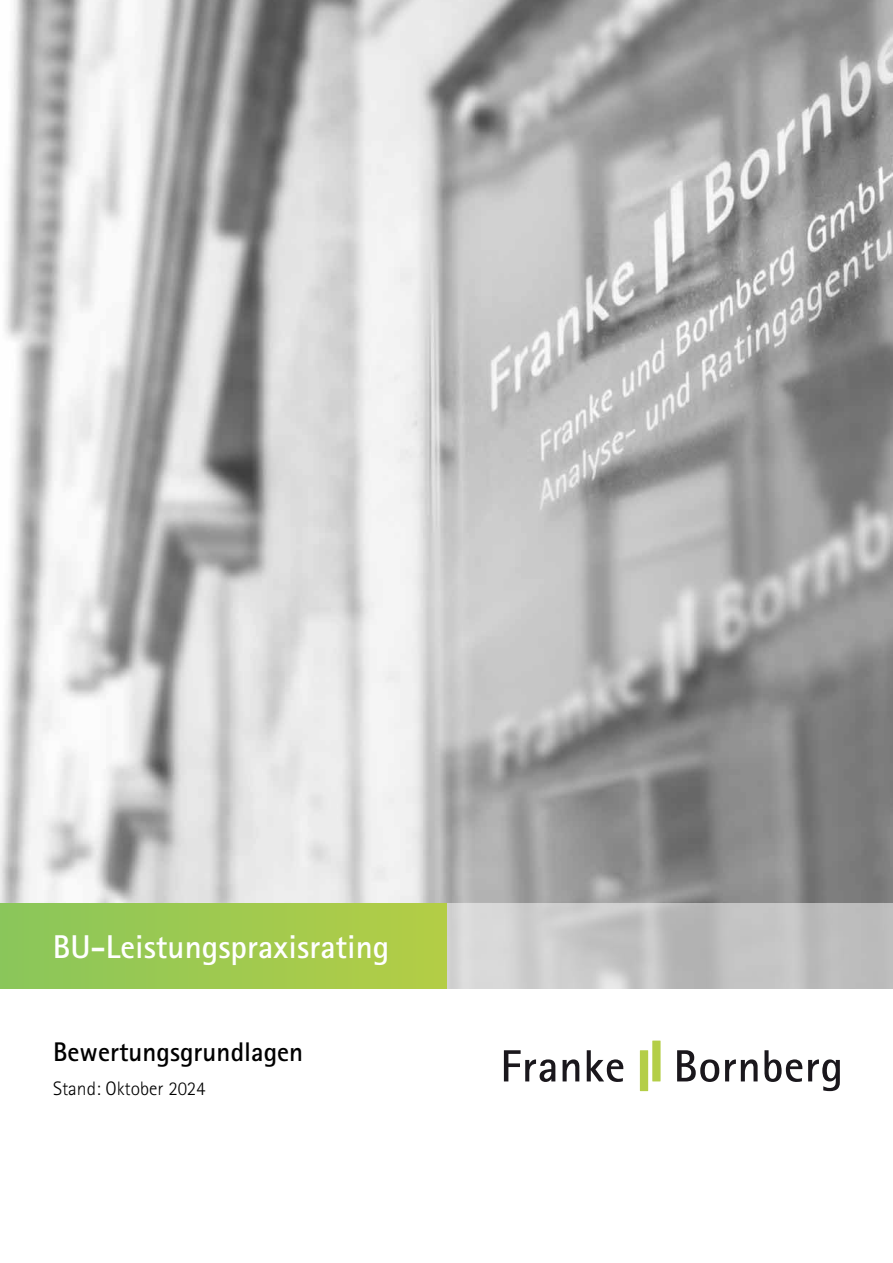
<style>
.page{position:relative;width:893px;height:1263px;background:#fff}
.page>*{position:absolute;margin:0;border:0;box-sizing:border-box;transform-origin:0 0}
.t1{font:700 33px "Rotis Sans Serif Pro";color:#fff}
.t2{font:700 27px "Rotis Sans Serif Pro";color:#000}
.t3{font:300 19.5px "Rotis Sans Serif Pro";color:#000}
</style>
<div class="page">
<img style="left:0;top:0;width:893px;height:904px">
<svg style="left:446px;top:904px;width:447px;height:85px;background:#c5c5c4"></svg>
<div style="left:0;top:904px;width:446px;height:85px;background:linear-gradient(to right,#8ac65b,#b4cd45)"></div>
<svg style="left:677px;top:1050px;width:163px;height:41px"></svg>
<svg style="left:504px;top:1050px;width:119px;height:32px"></svg>
<div style="left:640px;top:1050px;width:8px;height:41px;background:#b4ce47"></div>
<div style="left:652px;top:1040px;width:9px;height:41px;background:#b4ce47"></div>
<p class="t1" style="left:53px;top:926px;width:338px">BU-Leistungspraxisrating</p>
<p class="t2" style="left:53px;top:1034px;width:251px">Bewertungsgrundlagen</p>
<p class="t3" style="left:53px;top:1077px;width:154px">Stand: Oktober 2024</p>
</div>
